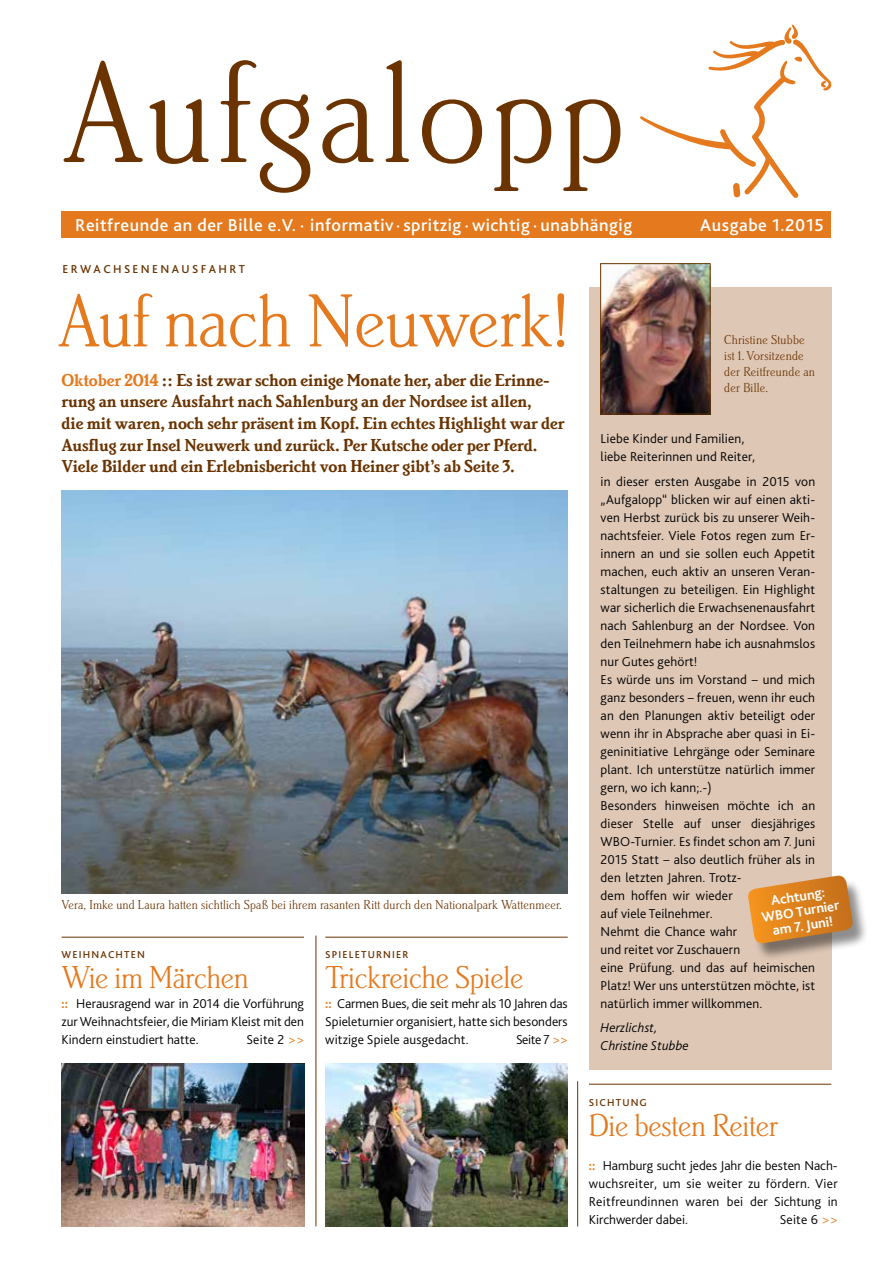
<style>
.page{position:relative;width:893px;height:1263px;background:#fff}
.page>*{position:absolute;margin:0;border:0;box-sizing:border-box;transform-origin:0 0}
.t1{font:150px "Brighton Light Plain";letter-spacing:.03em;color:#6a3300}
.t2{font:78px "Brighton Light Plain";letter-spacing:-.01em;color:#e4791d}
.t3{font:33px "Brighton Light Plain";letter-spacing:-.01em;color:#e4791d}
.t4{font:18px/21.6px "Brighton Bold Plain";letter-spacing:-.01em;color:#6a3300}
.t5{font:500 18px "Bliss 2";letter-spacing:.03em;color:#fff}
.t6{font:700 14.25px/15px "Bliss 2";color:#fff;text-align:center}
.t7{font:300 13.5px/18px "Bliss 2";letter-spacing:.01em;color:#000;text-align:justify}
.t8{font:13.5px/16.2px "Brighton Light Plain";letter-spacing:.015em;color:#6a3300}
.t9{font:italic 300 13.5px/18px "Bliss 2";letter-spacing:.01em;color:#000}
.t10{font:500 12px "Bliss 2";letter-spacing:.2em;color:#6a3300}
.t11{font:500 10.5px "Bliss 2";letter-spacing:.11em;color:#6a3300}
.s1{color:#e4791d}
.s2{font-weight:800;color:#e4791d}
</style>
<div class="page">
<div style="left:589px;top:287px;width:242px;height:783px;background:#dec7b5"></div>
<div style="left:62px;top:211px;width:769px;height:27px;background:#e4791d"></div>
<svg style="left:640px;top:24px;width:192px;height:174px"></svg>
<hr style="left:316px;top:935px;width:1px;height:291px;background:#6a3300">
<img style="left:603px;top:266px;width:105px;height:146px">
<div style="left:601px;top:264px;width:109px;height:150px;border:1px solid #6a3300"></div>
<hr style="left:577px;top:1081px;width:1px;height:145px;background:#6a3300">
<hr style="left:62px;top:937px;width:242px;height:1px;background:#6a3300">
<hr style="left:325px;top:937px;width:243px;height:1px;background:#6a3300">
<hr style="left:589px;top:1084px;width:242px;height:1px;background:#6a3300">
<img style="left:62px;top:490px;width:506px;height:403px">
<img style="left:325px;top:1063px;width:243px;height:163px">
<img style="left:62px;top:1063px;width:242px;height:164px">
<div style="left:749px;top:878px;width:120px;height:83px;background:#000;opacity:.45"></div>
<svg style="left:748px;top:876px;width:106px;height:68px;background:#d38b3d"></svg>
<h1 class="t1" style="left:62px;top:34px;width:565px">Aufgalopp</h1>
<h3 class="t5" style="left:75px;top:213px;width:559px">Reitfreunde an der Bille e.V. · informativ · spritzig · wichtig · unabhängig</h3>
<h3 class="t5" style="left:700px;top:213px;width:125px">Ausgabe 1.2015</h3>
<p class="t10" style="left:62px;top:261px;width:60px">Erwachse</p>
<p class="t10" style="left:141px;top:261px;width:106px">ne naus fah rt</p>
<h2 class="t2" style="left:57px;top:280px;width:514px">Auf nach Neuwerk!</h2>
<p class="t4" style="left:62px;top:369px;width:505px"><span class="s1">Oktober 2014</span> :: Es ist zwar schon einige Monate her, aber die Erinne&shy;rung an unsere Ausfahrt nach Sahlenburg an der Nordsee ist allen,<br>die mit waren, noch sehr präsent im Kopf. Ein echtes Highlight war der Ausflug zur Insel Neuwerk und zurück. Per Kutsche oder per Pferd.<br>Viele Bilder und ein Erlebnisbericht von Heiner gibt’s ab Seite 3.</p>
<p class="t8" style="left:62px;top:897px;width:502px">Vera, Imke und Laura hatten sichtlich Spaß bei ihrem rasanten Ritt durch den Nationalpark Wattenmeer.</p>
<p class="t11" style="left:325px;top:948px;width:85px">Spieleturnier</p>
<h3 class="t3" style="left:325px;top:960px;width:200px">Trickreiche Spiele</h3>
<p class="t7" style="left:325px;top:994px;width:244px"><span class="s2">::</span> Carmen Bues, die seit mehr als 10 Jahren das Spieleturnier organisiert, hatte sich besonders witzige Spiele ausgedacht.</p>
<p class="t11" style="left:62px;top:948px;width:85px">Weih nachten</p>
<h3 class="t3" style="left:62px;top:960px;width:189px">Wie im Märchen</h3>
<p class="t7" style="left:62px;top:994px;width:244px"><span class="s2">::</span> Herausragend war in 2014 die Vorführung zur Weihnachtsfeier, die Miriam Kleist mit den Kindern einstudiert hatte.</p>
<p class="t7" style="left:246px;top:1030px;width:59px">Seite 2 <span class="s1">&gt;&gt;</span></p>
<p class="t7" style="left:516px;top:1030px;width:53px">Seite 7 <span class="s1">&gt;&gt;</span></p>
<p class="t8" style="left:724px;top:331px;width:92px">Christine Stubbe ist 1. Vorsitzende der Reitfreunde an der Bille.</p>
<p class="t7" style="left:601px;top:429px;width:156px">Liebe Kinder und Familien, liebe Reiterinnen und Reiter,</p>
<p class="t7" style="left:601px;top:472px;width:216px;text-align:left">in dieser ersten Ausgabe in 2015 von „Aufgalopp“ blicken wir auf einen akti&shy;ven Herbst zurück bis zu unserer Weih&shy;nachtsfeier. Viele Fotos regen zum Er&shy;innern an und sie sollen euch Appetit machen, euch aktiv an unseren Veran&shy;staltungen zu beteiligen. Ein Highlight war sicherlich die Erwachsenenausfahrt nach Sahlenburg an der Nordsee. Von den Teilnehmern habe ich ausnahmslos nur Gutes gehört!<br>Es würde uns im Vorstand – und mich ganz besonders – freuen, wenn ihr euch an den Planungen aktiv beteiligt oder wenn ihr in Absprache aber quasi in Ei&shy;geninitiative Lehrgänge oder Seminare plant. Ich unterstütze natürlich immer gern, wo ich kann;.-)<br>Besonders hinweisen möchte ich an dieser Stelle auf unser diesjähriges WBO-Turnier. Es findet schon am 7. Juni 2015 Statt – also deutlich früher als in den letzten Jahren. Trotz-<br>dem hoffen wir wieder<br>auf viele Teilnehmer.<br>Nehmt die Chance wahr<br>und reitet vor Zuschauern<br>eine Prüfung. und das auf heimischen Platz! Wer uns unterstützen möchte, ist natürlich immer willkommen.</p>
<p class="t9" style="left:601px;top:1018px;width:90px">Herzlichst,<br>Christine Stubbe</p>
<p class="t6" style="left:758px;top:895px;width:80px;rotate:-9deg">Achtung:<br>WBO Turnier am 7. Juni!</p>
<p class="t11" style="left:589px;top:1096px;width:60px">Sichtung</p>
<h3 class="t3" style="left:589px;top:1108px;width:191px">Die besten Reiter</h3>
<p class="t7" style="left:589px;top:1156px;width:250px"><span class="s2">::</span> Hamburg sucht jedes Jahr die besten Nach&shy;wuchsreiter, um sie weiter zu fördern. Vier Reitfreundinnen waren bei der Sichtung in Kirchwerder dabei.</p>
<p class="t7" style="left:780px;top:1210px;width:59px">Seite 6 <span class="s1">&gt;&gt;</span></p>
</div>
